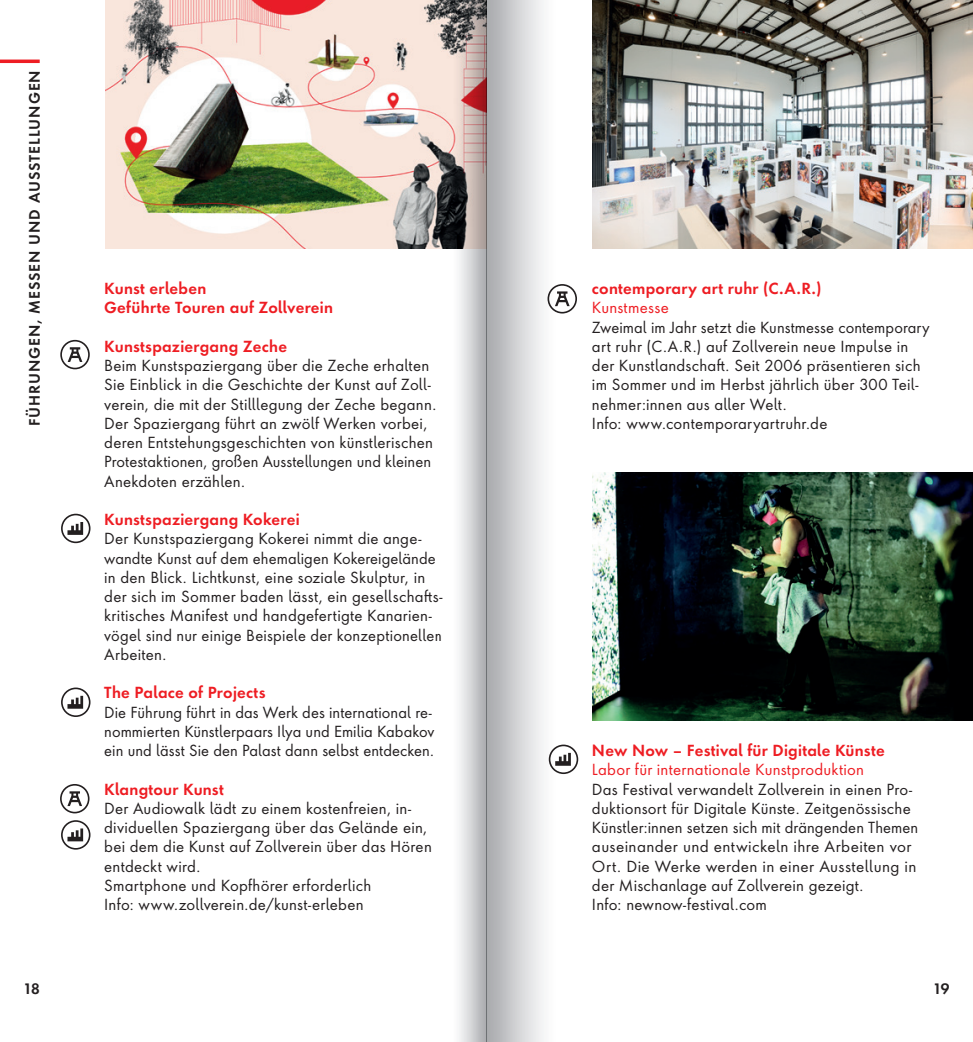
<style>
.page{position:relative;width:973px;height:1042px;background:#fff}
.page>*{position:absolute;margin:0;border:0;box-sizing:border-box;transform-origin:0 0}
.t1{font:14.88px/19.2px "Futura ND Alt";letter-spacing:.015em;color:#231f20}
.t2{font:600 14.88px/19.2px "Futura ND Alt";letter-spacing:.015em;color:#ee1d23}
.t3{font:14.88px "Futura ND Alt";letter-spacing:.015em;color:#ee1d23}
.t4{font:600 14px "Futura ND Alt";letter-spacing:.065em;color:#231f20}
</style>
<div class="page">
<svg style="left:60px;top:340px;width:30px;height:29px"></svg>
<svg style="left:60px;top:784px;width:29px;height:29px"></svg>
<img style="left:105px;top:0;width:334px;height:248px">
<img style="left:593px;top:0;width:379px;height:248px">
<img style="left:593px;top:473px;width:379px;height:248px">
<hr style="left:0;top:60px;width:40px;height:3px;background:#ee1d23">
<svg style="left:61px;top:514px;width:29px;height:29px"></svg>
<svg style="left:61px;top:687px;width:29px;height:30px"></svg>
<svg style="left:61px;top:820px;width:29px;height:29px"></svg>
<div style="left:486px;top:0;width:95px;height:1042px;background:linear-gradient(to right,#b2b3b6,#fff)"></div>
<svg style="left:439px;top:0;width:47px;height:1042px"></svg>
<p class="t4" style="left:25px;top:426px;width:357px;rotate:-90deg">FÜHRUNGEN, MESSEN UND AUSSTELLUNGEN</p>
<p class="t2" style="left:104px;top:279px;width:230px">Kunst erleben<br>Geführte Touren auf Zollverein</p>
<p class="t2" style="left:104px;top:336px;width:184px">Kunstspaziergang Zeche</p>
<p class="t1" style="left:104px;top:355px;width:334px">Beim Kunstspaziergang über die Zeche erhalten Sie Einblick in die Geschichte der Kunst auf Zoll&shy;verein, die mit der Stilllegung der Zeche begann.<br>Der Spaziergang führt an zwölf Werken vorbei, deren Entstehungsgeschichten von künstlerischen Protestaktionen, großen Ausstellungen und kleinen Anekdoten erzählen.</p>
<p class="t2" style="left:104px;top:510px;width:197px">Kunstspaziergang Kokerei</p>
<p class="t1" style="left:104px;top:528px;width:339px">Der Kunstspaziergang Kokerei nimmt die ange&shy;wandte Kunst auf dem ehemaligen Kokereigelände in den Blick. Lichtkunst, eine soziale Skulptur, in der sich im Sommer baden lässt, ein gesellschafts&shy;kritisches Manifest und handgefertigte Kanarien&shy;vögel sind nur einige Beispiele der konzeptionellen Arbeiten.</p>
<p class="t2" style="left:104px;top:683px;width:163px">The Palace of Projects</p>
<p class="t1" style="left:104px;top:702px;width:332px">Die Führung führt in das Werk des international re&shy;nommierten Künstlerpaars Ilya und Emilia Kabakov ein und lässt Sie den Palast dann selbst entdecken.</p>
<p class="t2" style="left:104px;top:779px;width:121px">Klangtour Kunst</p>
<p class="t1" style="left:104px;top:798px;width:329px">Der Audiowalk lädt zu einem kostenfreien, in&shy;dividuellen Spaziergang über das Gelände ein, bei dem die Kunst auf Zollverein über das Hören entdeckt wird.<br>Smartphone und Kopfhörer erforderlich<br>Info: www.zollverein.de/kunst-erleben</p>
<p class="t2" style="left:592px;top:279px;width:231px">contemporary art ruhr (C.A.R.)</p>
<p class="t3" style="left:592px;top:297px;width:78px">Kunstmesse</p>
<p class="t1" style="left:592px;top:317px;width:339px">Zweimal im Jahr setzt die Kunstmesse contemporary art ruhr (C.A.R.) auf Zollverein neue Impulse in der Kunstlandschaft. Seit 2006 präsentieren sich im Sommer und im Herbst jährlich über 300 Teil&shy;nehmer:innen aus aller Welt.<br>Info: www.contemporaryartruhr.de</p>
<p class="t2" style="left:592px;top:741px;width:294px">New Now – Festival für Digitale Künste</p>
<p class="t3" style="left:592px;top:759px;width:274px">Labor für internationale Kunstproduktion</p>
<p class="t1" style="left:592px;top:779px;width:328px">Das Festival verwandelt Zollverein in einen Pro&shy;duktionsort für Digitale Künste. Zeitgenössische Künstler:innen setzen sich mit drängenden Themen auseinander und entwickeln ihre Arbeiten vor Ort. Die Werke werden in einer Ausstellung in der Mischanlage auf Zollverein gezeigt.<br>Info: newnow-festival.com</p>
<p class="t4" style="left:23px;top:979px;width:18px">18</p>
<p class="t4" style="left:933px;top:979px;width:18px">19</p>
</div>
